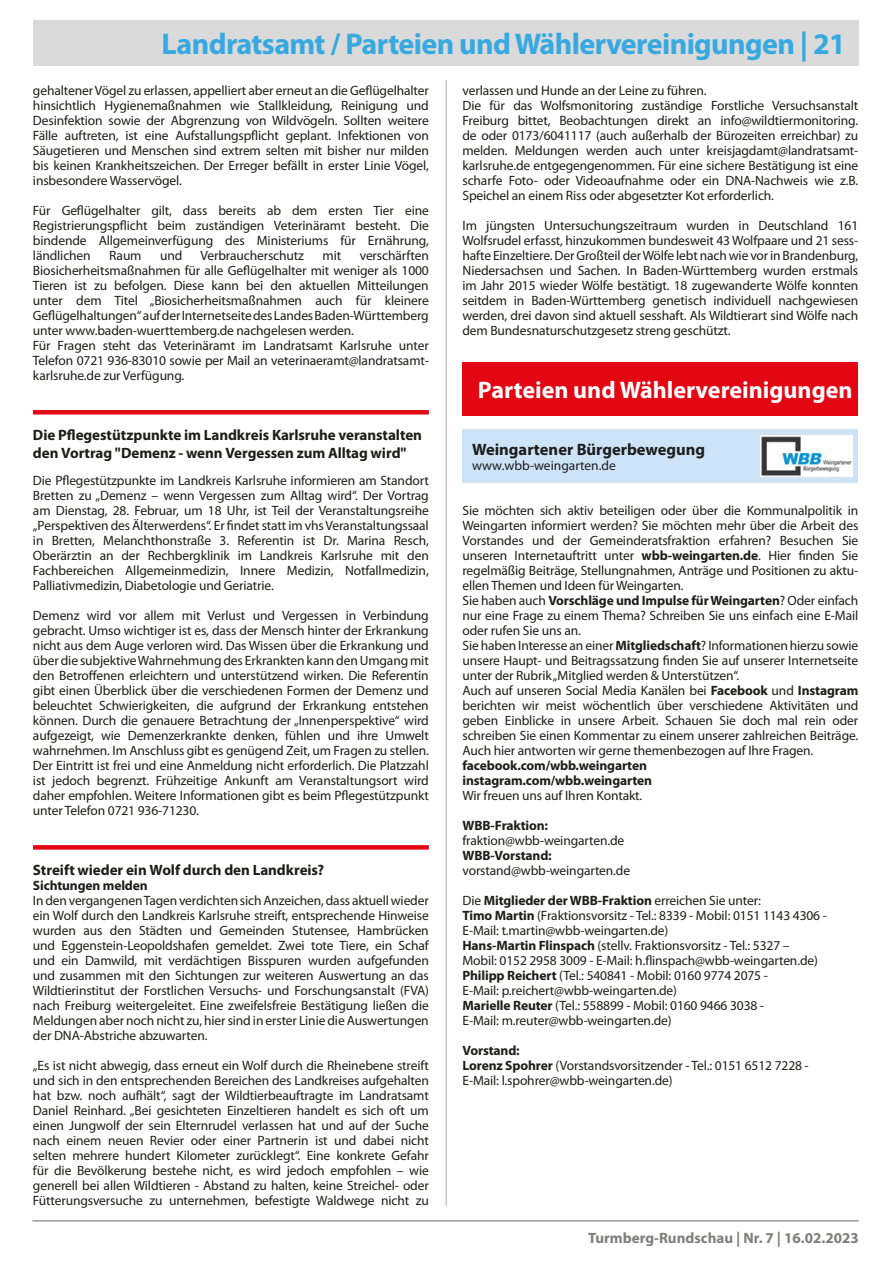
<style>
.page{position:relative;width:893px;height:1261px;background:#fff}
.page>*{position:absolute;margin:0;border:0;box-sizing:border-box;transform-origin:0 0}
.t1{font:700 30px "Myriad Pro";letter-spacing:-.02em;color:#36a9e1}
.t2{font:700 24px "Myriad Pro";color:#fff}
.t3{font:700 16.5px "Myriad Pro";color:#1d1d1b}
.Head_Artikel_m__rote{font:700 15px/18px "Myriad Pro";letter-spacing:-.005em;color:#1d1d1b}
.t4{font:700 15px "Myriad Pro";color:#7e7e7d}
.Text{font:13.5px/15px "Myriad Pro";letter-spacing:-.01em;color:#1d1d1b;text-align:justify}
.Text-2{font:700 13.5px "Myriad Pro";letter-spacing:-.01em;color:#1d1d1b}
.s1{font-weight:700}
.s2{font-weight:400}
</style>
<div class="page">
<hr style="left:33px;top:1220px;width:825px;height:1px;background:#9d9d9c">
<div style="left:33px;top:20px;width:825px;height:46px;background:#dadada"></div>
<hr style="left:445px;top:80px;width:1px;height:1125px;background:#c1c0c0">
<div style="left:462px;top:362px;width:395px;height:54px;background:#e30613"></div>
<div style="left:462px;top:429px;width:395px;height:54px;background:#cde3f7"></div>
<img style="left:760px;top:435px;width:92px;height:42px">
<hr style="left:33px;top:410px;width:395px;height:4px;background:#e30613">
<svg style="left:33px;top:845px;width:395px;height:4px;background:#e30d1a"></svg>
<p class="t1" style="left:161px;top:24px;width:685px">Landratsamt / Parteien und Wählervereinigungen | 21</p>
<p class="Text" style="left:462px;top:83px;width:245px">verlassen und Hunde an der Leine zu führen.</p>
<p class="Text" style="left:462px;top:98px;width:397px">Die für das Wolfsmonitoring zuständige Forstliche Versuchsanstalt Freiburg bittet, Beobachtungen direkt an info@wildtiermonitoring. de oder 0173/6041117 (auch außerhalb der Bürozeiten erreichbar) zu melden. Meldungen werden auch unter kreisjagdamt@landratsamt&shy;karlsruhe.de entgegengenommen. Für eine sichere Bestätigung ist eine scharfe Foto- oder Videoaufnahme oder ein DNA-Nachweis wie z.B.<br>Speichel an einem Riss oder abgesetzter Kot erforderlich.</p>
<p class="Text" style="left:462px;top:218px;width:397px">Im jüngsten Untersuchungszeitraum wurden in Deutschland 161<br>Wolfsrudel erfasst, hinzukommen bundesweit 43 Wolfpaare und 21 sess&shy;hafte Einzeltiere. Der Großteil der Wölfe lebt nach wie vor in Brandenburg, Niedersachsen und Sachen. In Baden-Württemberg wurden erstmals im Jahr 2015 wieder Wölfe bestätigt. 18 zugewanderte Wölfe konnten seitdem in Baden-Württemberg genetisch individuell nachgewiesen werden, drei davon sind aktuell sesshaft. Als Wildtierart sind Wölfe nach dem Bundesnaturschutzgesetz streng geschützt.</p>
<p class="Text" style="left:33px;top:83px;width:397px">gehaltener Vögel zu erlassen, appelliert aber erneut an die Geflügelhalter hinsichtlich Hygienemaßnahmen wie Stallkleidung, Reinigung und Desinfektion sowie der Abgrenzung von Wildvögeln. Sollten weitere Fälle auftreten, ist eine Aufstallungspflicht geplant. Infektionen von Säugetieren und Menschen sind extrem selten mit bisher nur milden bis keinen Krankheitszeichen. Der Erreger befällt in erster Linie Vögel, insbesondere Wasservögel.</p>
<p class="Text" style="left:33px;top:203px;width:397px">Für Geflügelhalter gilt, dass bereits ab dem ersten Tier eine Registrierungspflicht beim zuständigen Veterinäramt besteht. Die bindende Allgemeinverfügung des Ministeriums für Ernährung, ländlichen</p>
<p class="Text" style="left:33px;top:248px;width:397px;text-indent:326px">verschärften Biosicherheitsmaßnahmen für alle Geflügelhalter mit weniger als 1000<br>Tieren ist zu befolgen. Diese kann bei den aktuellen Mitteilungen unter dem Titel „Biosicherheitsmaßnahmen auch für kleinere Geflügelhaltungen“ auf der Internetseite des Landes Baden-Württemberg unter www.baden-wuerttemberg.de nachgelesen werden.</p>
<p class="Text" style="left:33px;top:338px;width:397px">Für Fragen steht das Veterinäramt im Landratsamt Karlsruhe unter Telefon 0721 936-83010 sowie per Mail an veterinaeramt@landratsamt&shy;karlsruhe.de zur Verfügung.</p>
<p class="Text" style="left:109px;top:248px;width:34px">Raum</p>
<p class="Text" style="left:160px;top:248px;width:24px">und</p>
<p class="Text" style="left:200px;top:248px;width:105px">Verbraucherschutz</p>
<p class="Text" style="left:322px;top:248px;width:20px">mit</p>
<p class="t2" style="left:477px;top:374px;width:376px">Parteien und Wählervereinigungen</p>
<p class="Head_Artikel_m__rote" style="left:33px;top:425px;width:390px">Die Pflegestützpunkte im Landkreis Karlsruhe veranstalten den Vortrag "Demenz - wenn Vergessen zum Alltag wird"</p>
<p class="Text" style="left:33px;top:473px;width:397px">Die Pflegestützpunkte im Landkreis Karlsruhe informieren am Standort Bretten zu „Demenz – wenn Vergessen zum Alltag wird“. Der Vortrag am Dienstag, 28. Februar, um 18 Uhr, ist Teil der Veranstaltungsreihe „Perspektiven des Älterwerdens“. Er findet statt im vhs Veranstaltungssaal in Bretten, Melanchthonstraße 3. Referentin ist Dr. Marina Resch, Oberärztin an der Rechbergklinik im Landkreis Karlsruhe mit den Fachbereichen Allgemeinmedizin, Innere Medizin, Notfallmedizin, Palliativmedizin, Diabetologie und Geriatrie.</p>
<p class="Text" style="left:33px;top:608px;width:397px">Demenz wird vor allem mit Verlust und Vergessen in Verbindung gebracht. Umso wichtiger ist es, dass der Mensch hinter der Erkrankung nicht aus dem Auge verloren wird. Das Wissen über die Erkrankung und über die subjektive Wahrnehmung des Erkrankten kann den Umgang mit den Betroffenen erleichtern und unterstützend wirken. Die Referentin gibt einen Überblick über die verschiedenen Formen der Demenz und beleuchtet Schwierigkeiten, die aufgrund der Erkrankung entstehen können. Durch die genauere Betrachtung der „Innenperspektive“ wird aufgezeigt, wie Demenzerkrankte denken, fühlen und ihre Umwelt wahrnehmen. Im Anschluss gibt es genügend Zeit, um Fragen zu stellen.</p>
<p class="Text" style="left:33px;top:758px;width:397px">Der Eintritt ist frei und eine Anmeldung nicht erforderlich. Die Platzzahl ist jedoch begrenzt. Frühzeitige Ankunft am Veranstaltungsort wird daher empfohlen. Weitere Informationen gibt es beim Pflegestützpunkt unter Telefon 0721 936-71230.</p>
<p class="Head_Artikel_m__rote" style="left:33px;top:860px;width:292px">Streift wieder ein Wolf durch den Landkreis?</p>
<p class="Text-2" style="left:33px;top:877px;width:116px">Sichtungen melden</p>
<p class="Text" style="left:33px;top:893px;width:397px">In den vergangenen Tagen verdichten sich Anzeichen, dass aktuell wieder ein Wolf durch den Landkreis Karlsruhe streift, entsprechende Hinweise wurden aus den Städten und Gemeinden Stutensee, Hambrücken und Eggenstein-Leopoldshafen gemeldet. Zwei tote Tiere, ein Schaf und ein Damwild, mit verdächtigen Bisspuren wurden aufgefunden und zusammen mit den Sichtungen zur weiteren Auswertung an das Wildtierinstitut der Forstlichen Versuchs- und Forschungsanstalt (FVA) nach Freiburg weitergeleitet. Eine zweifelsfreie Bestätigung ließen die Meldungen aber noch nicht zu, hier sind in erster Linie die Auswertungen der DNA-Abstriche abzuwarten.</p>
<p class="Text" style="left:33px;top:1058px;width:397px">„Es ist nicht abwegig, dass erneut ein Wolf durch die Rheinebene streift und sich in den entsprechenden Bereichen des Landkreises aufgehalten hat bzw. noch aufhält“, sagt der Wildtierbeauftragte im Landratsamt Daniel Reinhard. „Bei gesichteten Einzeltieren handelt es sich oft um einen Jungwolf der sein Elternrudel verlassen hat und auf der Suche nach einem neuen Revier oder einer Partnerin ist und dabei nicht selten mehrere hundert Kilometer zurücklegt“. Eine konkrete Gefahr für die Bevölkerung bestehe nicht, es wird jedoch empfohlen – wie generell bei allen Wildtieren - Abstand zu halten, keine Streichel- oder Fütterungsversuche zu unternehmen, befestigte Waldwege nicht zu</p>
<p class="t3" style="left:472px;top:439px;width:234px">Weingartener Bürgerbewegung</p>
<p class="Text" style="left:472px;top:458px;width:145px">www.wbb-weingarten.de</p>
<p class="Text" style="left:462px;top:503px;width:397px">Sie möchten sich aktiv beteiligen oder über die Kommunalpolitik in Weingarten informiert werden? Sie möchten mehr über die Arbeit des Vorstandes und der Gemeinderatsfraktion erfahren? Besuchen Sie unseren Internetauftritt unter <span class="s1">wbb-weingarten.de</span>. Hier finden Sie regelmäßig Beiträge, Stellungnahmen, Anträge und Positionen zu aktu&shy;ellen Themen und Ideen für Weingarten.</p>
<p class="Text" style="left:462px;top:593px;width:397px">Sie haben auch <span class="s1">Vorschläge und Impulse für Weingarten</span>? Oder einfach nur eine Frage zu einem Thema? Schreiben Sie uns einfach eine E-Mail oder rufen Sie uns an.</p>
<p class="Text" style="left:462px;top:638px;width:397px">Sie haben Interesse an einer <span class="s1">Mitgliedschaft</span>? Informationen hierzu sowie unsere Haupt- und Beitragssatzung finden Sie auf unserer Internetseite unter der Rubrik „Mitglied werden &amp; Unterstützen“.</p>
<p class="Text" style="left:462px;top:683px;width:397px">Auch auf unseren Social Media Kanälen bei <span class="s1">Facebook</span> und <span class="s1">Instagram </span>berichten wir meist wöchentlich über verschiedene Aktivitäten und geben Einblicke in unsere Arbeit. Schauen Sie doch mal rein oder schreiben Sie einen Kommentar zu einem unserer zahlreichen Beiträge.<br>Auch hier antworten wir gerne themenbezogen auf Ihre Fragen.</p>
<p class="Text-2" style="left:462px;top:757px;width:186px">facebook.com/wbb.weingarten</p>
<p class="Text-2" style="left:462px;top:772px;width:191px">instagram.com/wbb.weingarten</p>
<p class="Text" style="left:462px;top:788px;width:181px">Wir freuen uns auf Ihren Kontakt.</p>
<p class="Text-2" style="left:462px;top:817px;width:87px">WBB-Fraktion:</p>
<p class="Text" style="left:462px;top:833px;width:163px">fraktion@wbb-weingarten.de</p>
<p class="Text-2" style="left:462px;top:847px;width:91px">WBB-Vorstand:</p>
<p class="Text" style="left:462px;top:863px;width:169px">vorstand@wbb-weingarten.de</p>
<p class="Text-2" style="left:462px;top:892px;width:300px"><span class="s2">Die</span> Mitglieder der WBB-Fraktion <span class="s2">erreichen Sie unter:</span></p>
<p class="Text" style="left:462px;top:908px;width:366px"><span class="s1">Timo Martin</span> (Fraktionsvorsitz - Tel.: 8339 - Mobil: 0151 1143 4306 -</p>
<p class="Text" style="left:462px;top:923px;width:207px">E-Mail: t.martin@wbb-weingarten.de)</p>
<p class="Text" style="left:462px;top:938px;width:328px"><span class="s1">Hans-Martin Flinspach</span> (stellv. Fraktionsvorsitz - Tel.: 5327 –</p>
<p class="Text" style="left:462px;top:953px;width:357px">Mobil: 0152 2958 3009 - E-Mail: h.flinspach@wbb-weingarten.de)</p>
<p class="Text" style="left:462px;top:968px;width:307px"><span class="s1">Philipp Reichert</span> (Tel.: 540841 - Mobil: 0160 9774 2075 -</p>
<p class="Text" style="left:462px;top:983px;width:216px">E-Mail: p.reichert@wbb-weingarten.de)</p>
<p class="Text" style="left:462px;top:998px;width:303px"><span class="s1">Marielle Reuter</span> (Tel.: 558899 - Mobil: 0160 9466 3038 -</p>
<p class="Text" style="left:462px;top:1013px;width:210px">E-Mail: m.reuter@wbb-weingarten.de)</p>
<p class="Text-2" style="left:462px;top:1042px;width:59px">Vorstand:</p>
<p class="Text" style="left:462px;top:1058px;width:347px"><span class="s1">Lorenz Spohrer</span> (Vorstandsvorsitzender - Tel.: 0151 6512 7228 -</p>
<p class="Text" style="left:462px;top:1073px;width:211px">E-Mail: l.spohrer@wbb-weingarten.de)</p>
<p class="t4" style="left:587px;top:1228px;width:272px">Turmberg-Rundschau | Nr. 7 | 16.02.2023</p>
</div>
